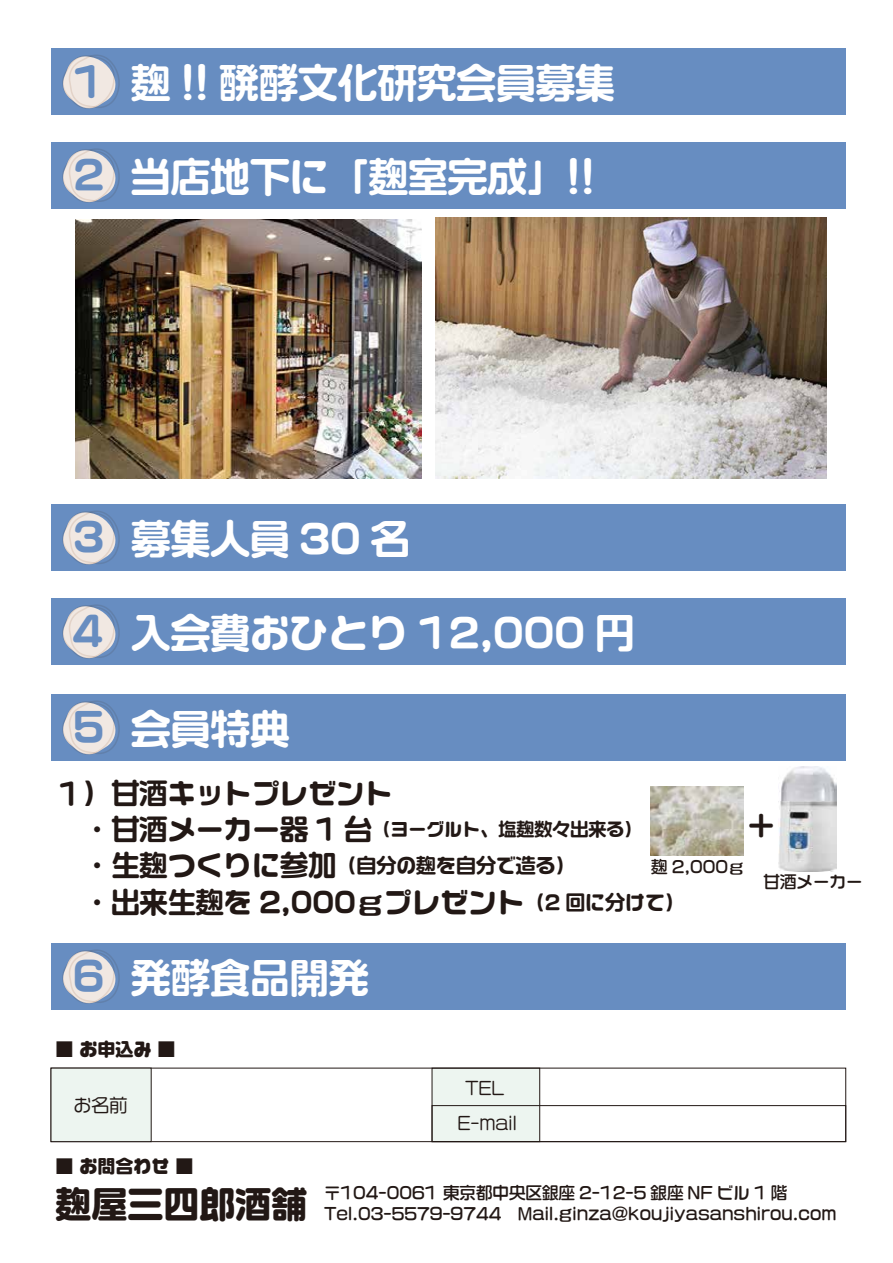
<style>
.page{position:relative;width:893px;height:1263px;background:#fff}
.page>*{position:absolute;margin:0;border:0;box-sizing:border-box;transform-origin:0 0}
.t1{font:39.6px "Logo Maru Std Extra";color:#fff}
.t2{font:900 36px "Logo Maru Std";color:#221815}
.t3{font:28.2px "Logo Maru Std Extra";color:#221815}
.t4{font:19.95px "Logo Maru Std Extra";color:#221815}
.t5{font:18px "Logo Maru Std Extra";color:#221815}
.t6{font:900 18px "Logo Maru Std";color:#221815}
.t7{font:500 18px/34.5px "Logo Maru Std";color:#221815;text-align:center}
.t8{font:700 16.5px/21px "Logo Maru Std";color:#221815}
.s1{color:#688dc0}
.s2{font-size:28.2px}
.s3{font-size:19.95px}
</style>
<div class="page">
<div style="left:432px;top:1068px;width:108px;height:74px;background:#edf5f0;border:1px solid #221815"></div>
<div style="left:51px;top:48px;width:795px;height:67px;background:#678dc1"></div>
<svg style="left:62px;top:55px;width:58px;height:54px"></svg>
<div style="left:51px;top:142px;width:795px;height:67px;background:#678dc1"></div>
<svg style="left:62px;top:148px;width:58px;height:55px"></svg>
<div style="left:51px;top:504px;width:795px;height:67px;background:#678dc1"></div>
<svg style="left:62px;top:511px;width:58px;height:54px"></svg>
<div style="left:51px;top:598px;width:795px;height:67px;background:#678dc1"></div>
<svg style="left:62px;top:604px;width:58px;height:55px"></svg>
<div style="left:51px;top:694px;width:795px;height:67px;background:#678dc1"></div>
<svg style="left:62px;top:700px;width:58px;height:55px"></svg>
<div style="left:51px;top:943px;width:795px;height:67px;background:#678dc1"></div>
<div style="left:51px;top:1068px;width:795px;height:74px;border:1px solid #221815"></div>
<div style="left:432px;top:1105px;width:414px;height:37px;border:1px solid #221815"></div>
<div style="left:51px;top:1068px;width:101px;height:74px;background:#edf5f0;border:1px solid #221815"></div>
<svg style="left:62px;top:949px;width:58px;height:55px"></svg>
<img style="left:651px;top:786px;width:92px;height:69px">
<img style="left:778px;top:766px;width:58px;height:105px">
<img style="left:75px;top:219px;width:346px;height:259px">
<img style="left:435px;top:218px;width:391px;height:261px">
<h1 class="t1" style="left:74px;top:54px;width:543px"><span class="s1">1</span> 麹 !! 醗酵文化研究会員募集</h1>
<h1 class="t1" style="left:74px;top:148px;width:523px"><span class="s1">2</span> 当店地下に「麹室完成」!!</h1>
<h1 class="t1" style="left:74px;top:510px;width:338px"><span class="s1">3</span> 募集人員 30 名</h1>
<h1 class="t1" style="left:72px;top:604px;width:564px"><span class="s1">4</span> 入会費おひとり 12,000 円</h1>
<h1 class="t1" style="left:74px;top:700px;width:217px"><span class="s1">5</span> 会員特典</h1>
<h3 class="t3" style="left:55px;top:773px;width:339px">１）甘酒キットプレゼント</h3>
<p class="t5" style="left:55px;top:816px;width:589px"><span class="s2">　・甘酒メーカー器 1 台</span>（ヨーグルト、塩麹数々出来る）</p>
<p class="t4" style="left:55px;top:851px;width:522px"><span class="s2">　・生麹つくりに参加</span>（自分の麹を自分で造る）</p>
<h3 class="t3" style="left:55px;top:882px;width:631px">　・出来生麹を 2,000ｇプレゼント<span class="s3">（2 回に分けて）</span></h3>
<h3 class="t3" style="left:747px;top:805px;width:30px">＋</h3>
<p class="t8" style="left:651px;top:855px;width:95px">麹 2,000ｇ</p>
<p class="t8" style="left:763px;top:870px;width:100px">甘酒メーカー</p>
<h1 class="t1" style="left:74px;top:949px;width:297px"><span class="s1">6</span> 発酵食品開発</h1>
<p class="t6" style="left:56px;top:1036px;width:121px">■ お申込み ■</p>
<p class="t7" style="left:74px;top:1087px;width:55px">お名前</p>
<p class="t7" style="left:457px;top:1070px;width:61px">TEL<br>E-mail</p>
<p class="t6" style="left:56px;top:1153px;width:139px">■ お問合わせ ■</p>
<h2 class="t2" style="left:55px;top:1178px;width:253px">麹屋三四郎酒舗</h2>
<p class="t8" style="left:324px;top:1181px;width:514px">〒104-0061 東京都中央区銀座 2-12-5 銀座 NF ビル 1 階<br>Tel.03-5579-9744　Mail.ginza@koujiyasanshirou.com</p>
</div>
